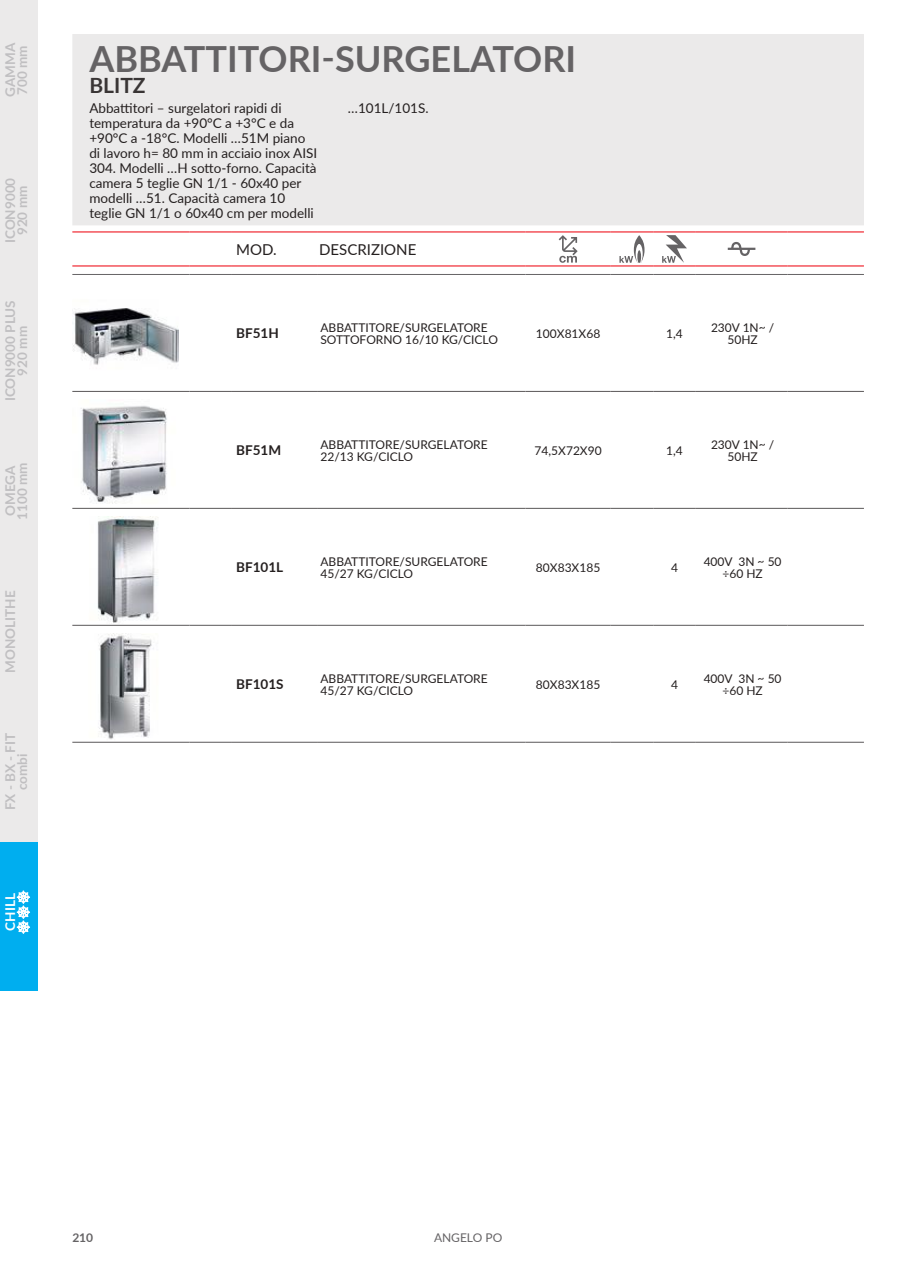
<style>
.page{position:relative;width:898px;height:1263px;background:#fff}
.page>*{position:absolute;margin:0;border:0;box-sizing:border-box;transform-origin:0 0}
.t1{font:700 36px "Lato";color:#656365}
.t2{font:700 21px "Lato";color:#393535}
.t3{font:15px "Lato";color:#241f1f}
.t4{font:13.5px/15px "Lato";color:#241f1f}
.t5{font:700 13.5px/12px "Lato";color:#c0bfc1;text-align:center}
.t6{font:700 13.5px "Lato";color:#241f1f}
.t7{font:700 13.5px "Lato";color:#fff}
.t8{font:12px/12px "Lato";color:#241f1f}
.t9{font:12px "Lato";color:#656365}
.t10{font:700 12px "Lato";color:#656365}
</style>
<div class="page">
<div style="left:0;top:0;width:38px;height:140px;background:#ebeaea"></div>
<div style="left:0;top:140px;width:38px;height:141px;background:#ebeaea"></div>
<div style="left:0;top:281px;width:38px;height:140px;background:#ebeaea"></div>
<div style="left:0;top:421px;width:38px;height:140px;background:#ebeaea"></div>
<div style="left:0;top:561px;width:38px;height:141px;background:#ebeaea"></div>
<div style="left:0;top:702px;width:38px;height:140px;background:#ebeaea"></div>
<div style="left:0;top:842px;width:38px;height:149px;background:#00aeef"></div>
<svg style="left:17px;top:890px;width:13px;height:44px"></svg>
<div style="left:72px;top:34px;width:791px;height:191px;background:#ebeaea"></div>
<svg style="left:787px;top:390px;width:76px;height:352px"></svg>
<hr style="left:72px;top:265px;width:117px;height:1px;background:#ef1923">
<hr style="left:189px;top:265px;width:43px;height:1px;background:#ef1923">
<hr style="left:232px;top:265px;width:85px;height:1px;background:#ef1923">
<hr style="left:317px;top:265px;width:208px;height:1px;background:#ef1923">
<hr style="left:525px;top:265px;width:85px;height:1px;background:#ef1923">
<hr style="left:610px;top:265px;width:43px;height:1px;background:#ef1923">
<hr style="left:653px;top:265px;width:42px;height:1px;background:#ef1923">
<hr style="left:695px;top:265px;width:92px;height:1px;background:#ef1923">
<hr style="left:787px;top:265px;width:76px;height:1px;background:#ef1923">
<hr style="left:72px;top:274px;width:117px;height:1px;background:#656365">
<hr style="left:189px;top:274px;width:43px;height:1px;background:#656365">
<hr style="left:232px;top:274px;width:85px;height:1px;background:#656365">
<hr style="left:317px;top:274px;width:208px;height:1px;background:#656365">
<hr style="left:525px;top:274px;width:85px;height:1px;background:#656365">
<hr style="left:610px;top:274px;width:43px;height:1px;background:#656365">
<hr style="left:653px;top:274px;width:42px;height:1px;background:#656365">
<hr style="left:695px;top:274px;width:92px;height:1px;background:#656365">
<hr style="left:787px;top:274px;width:76px;height:1px;background:#656365">
<hr style="left:72px;top:231px;width:117px;height:1px;background:#ef1923">
<hr style="left:189px;top:231px;width:43px;height:1px;background:#ef1923">
<hr style="left:232px;top:231px;width:85px;height:1px;background:#ef1923">
<hr style="left:317px;top:231px;width:208px;height:1px;background:#ef1923">
<hr style="left:525px;top:231px;width:85px;height:1px;background:#ef1923">
<hr style="left:610px;top:231px;width:43px;height:1px;background:#ef1923">
<hr style="left:653px;top:231px;width:42px;height:1px;background:#ef1923">
<hr style="left:695px;top:231px;width:92px;height:1px;background:#ef1923">
<hr style="left:787px;top:231px;width:76px;height:1px;background:#ef1923">
<hr style="left:72px;top:391px;width:117px;height:1px;background:#5a5758">
<hr style="left:189px;top:391px;width:43px;height:1px;background:#5a5758">
<hr style="left:232px;top:391px;width:85px;height:1px;background:#5a5758">
<hr style="left:317px;top:391px;width:208px;height:1px;background:#5a5758">
<hr style="left:525px;top:391px;width:85px;height:1px;background:#5a5758">
<hr style="left:610px;top:391px;width:43px;height:1px;background:#5a5758">
<hr style="left:653px;top:391px;width:42px;height:1px;background:#5a5758">
<hr style="left:695px;top:391px;width:92px;height:1px;background:#5a5758">
<hr style="left:787px;top:391px;width:76px;height:1px;background:#5a5758">
<hr style="left:72px;top:508px;width:117px;height:1px;background:#5a5758">
<hr style="left:189px;top:508px;width:43px;height:1px;background:#5a5758">
<hr style="left:232px;top:508px;width:85px;height:1px;background:#5a5758">
<hr style="left:317px;top:508px;width:208px;height:1px;background:#5a5758">
<hr style="left:525px;top:508px;width:85px;height:1px;background:#5a5758">
<hr style="left:610px;top:508px;width:43px;height:1px;background:#5a5758">
<hr style="left:653px;top:508px;width:42px;height:1px;background:#5a5758">
<hr style="left:695px;top:508px;width:92px;height:1px;background:#5a5758">
<hr style="left:787px;top:508px;width:76px;height:1px;background:#5a5758">
<hr style="left:72px;top:625px;width:117px;height:1px;background:#5a5758">
<hr style="left:189px;top:625px;width:43px;height:1px;background:#5a5758">
<hr style="left:232px;top:625px;width:85px;height:1px;background:#5a5758">
<hr style="left:317px;top:625px;width:208px;height:1px;background:#5a5758">
<hr style="left:525px;top:625px;width:85px;height:1px;background:#5a5758">
<hr style="left:610px;top:625px;width:43px;height:1px;background:#5a5758">
<hr style="left:653px;top:625px;width:42px;height:1px;background:#5a5758">
<hr style="left:695px;top:625px;width:92px;height:1px;background:#5a5758">
<hr style="left:787px;top:625px;width:76px;height:1px;background:#5a5758">
<hr style="left:72px;top:742px;width:117px;height:1px;background:#5a5758">
<hr style="left:189px;top:742px;width:43px;height:1px;background:#5a5758">
<hr style="left:232px;top:742px;width:85px;height:1px;background:#5a5758">
<hr style="left:317px;top:742px;width:208px;height:1px;background:#5a5758">
<hr style="left:525px;top:742px;width:85px;height:1px;background:#5a5758">
<hr style="left:610px;top:742px;width:43px;height:1px;background:#5a5758">
<hr style="left:653px;top:742px;width:42px;height:1px;background:#5a5758">
<hr style="left:695px;top:742px;width:92px;height:1px;background:#5a5758">
<hr style="left:787px;top:742px;width:76px;height:1px;background:#5a5758">
<svg style="left:558px;top:235px;width:19px;height:28px"></svg>
<svg style="left:619px;top:235px;width:25px;height:28px"></svg>
<svg style="left:662px;top:235px;width:24px;height:28px"></svg>
<hr style="left:727px;top:248px;width:28px;height:2px;background:#656365">
<svg style="left:729px;top:221px;width:22px;height:35px"></svg>
<img style="left:73px;top:308px;width:106px;height:57px">
<img style="left:81px;top:405px;width:86px;height:99px">
<img style="left:97px;top:517px;width:61px;height:106px">
<img style="left:99px;top:634px;width:55px;height:105px">
<p class="t5" style="left:4px;top:97px;width:56px;text-align:left;rotate:-90deg">GAMMA<br>700 mm</p>
<p class="t5" style="left:4px;top:243px;width:67px;rotate:-90deg">ICON9000<br>920 mm</p>
<p class="t5" style="left:4px;top:401px;width:103px;rotate:-90deg">ICON9000 PLUS<br>920 mm</p>
<p class="t5" style="left:4px;top:520px;width:59px;text-align:left;rotate:-90deg">OMEGA<br>1100 mm</p>
<p class="t5" style="left:4px;top:673px;width:84px;rotate:-90deg">MONOLITHE</p>
<p class="t5" style="left:4px;top:810px;width:79px;rotate:-90deg">FX - BX - FIT combi</p>
<p class="t7" style="left:0;top:931px;width:39px;rotate:-90deg">CHILL</p>
<h1 class="t1" style="left:89px;top:32px;width:488px">ABBATTITORI-SURGELATORI</h1>
<h2 class="t2" style="left:89px;top:70px;width:58px">BLITZ</h2>
<p class="t4" style="left:89px;top:100px;width:229px">Abbattitori – surgelatori rapidi di temperatura da +90°C a +3°C e da +90°C a -18°C. Modelli …51M piano di lavoro h= 80 mm in acciaio inox AISI 304. Modelli …H sotto-forno. Capacità camera 5 teglie GN 1/1 - 60x40 per modelli …51. Capacità camera 10 teglie GN 1/1 o 60x40 cm per modelli</p>
<p class="t4" style="left:348px;top:100px;width:82px">…101L/101S.</p>
<p class="t3" style="left:236px;top:239px;width:42px">MOD.</p>
<p class="t3" style="left:319px;top:239px;width:99px">DESCRIZIONE</p>
<p class="t6" style="left:236px;top:323px;width:44px">BF51H</p>
<p class="t8" style="left:320px;top:321px;width:179px">ABBATTITORE/SURGELATORE<br>SOTTOFORNO 16/10 KG/CICLO</p>
<p class="t8" style="left:535px;top:327px;width:66px">100X81X68</p>
<p class="t8" style="left:666px;top:327px;width:18px">1,4</p>
<p class="t8" style="left:710px;top:321px;width:65px;text-align:center">230V 1N~ /<br>50HZ</p>
<p class="t6" style="left:236px;top:440px;width:46px">BF51M</p>
<p class="t8" style="left:320px;top:438px;width:169px">ABBATTITORE/SURGELATORE<br>22/13 KG/CICLO</p>
<p class="t8" style="left:534px;top:444px;width:69px">74,5X72X90</p>
<p class="t8" style="left:666px;top:444px;width:18px">1,4</p>
<p class="t8" style="left:710px;top:438px;width:65px;text-align:center">230V 1N~ /<br>50HZ</p>
<p class="t6" style="left:236px;top:557px;width:49px">BF101L</p>
<p class="t8" style="left:320px;top:555px;width:169px">ABBATTITORE/SURGELATORE<br>45/27 KG/CICLO</p>
<p class="t8" style="left:535px;top:561px;width:66px">80X83X185</p>
<p class="t8" style="left:670px;top:561px;width:8px">4</p>
<p class="t8" style="left:703px;top:555px;width:79px;text-align:center">400V 3N ~ 50 ÷60 HZ</p>
<p class="t6" style="left:236px;top:674px;width:49px">BF101S</p>
<p class="t8" style="left:320px;top:672px;width:169px">ABBATTITORE/SURGELATORE<br>45/27 KG/CICLO</p>
<p class="t8" style="left:535px;top:678px;width:66px">80X83X185</p>
<p class="t8" style="left:670px;top:678px;width:8px">4</p>
<p class="t8" style="left:703px;top:672px;width:79px;text-align:center">400V 3N ~ 50 ÷60 HZ</p>
<p class="t10" style="left:72px;top:1229px;width:22px">210</p>
<p class="t9" style="left:434px;top:1229px;width:70px">ANGELO PO</p>
</div>
